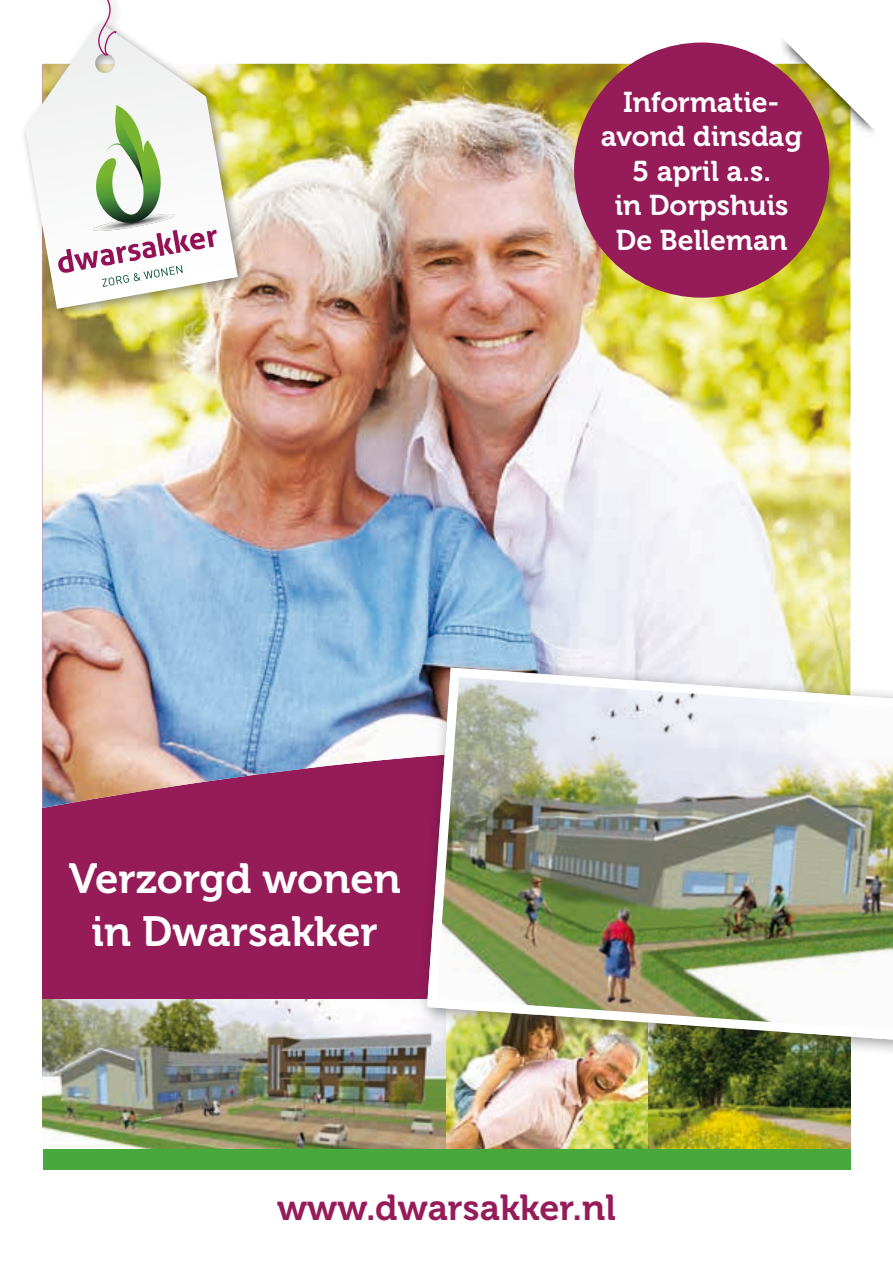
<style>
.page{position:relative;width:893px;height:1263px;background:#fff}
.page>*{position:absolute;margin:0;border:0;box-sizing:border-box;transform-origin:0 0}
.t1{font:42px/52.5px "Museo 700";color:#fff;text-align:center}
.t2{font:36px "Museo 700";color:#951b59}
.t3{font:28.5px/34.5px "Museo 700";color:#fff;text-align:center}
</style>
<div class="page">
<div style="left:43px;top:1148px;width:807px;height:21px;background:#47a93c"></div>
<div style="left:43px;top:64px;width:807px;height:935px;background:#951b59"></div>
<img style="left:43px;top:64px;width:807px;height:744px">
<div style="left:20px;top:0;width:229px;height:320px;background:#1a171c;opacity:.45"></div>
<svg style="left:25px;top:22px;width:213px;height:287px"></svg>
<svg style="left:70px;top:0;width:46px;height:56px"></svg>
<svg style="left:58px;top:105px;width:159px;height:182px;background:#ddded5"></svg>
<div style="left:574px;top:43px;width:255px;height:255px;background:#951b59;border-radius:50%"></div>
<img style="left:43px;top:999px;width:403px;height:149px">
<img style="left:446px;top:1057px;width:202px;height:91px">
<img style="left:648px;top:1057px;width:202px;height:91px">
<div style="left:416px;top:657px;width:477px;height:400px;background:#1a171c;opacity:.45"></div>
<img style="left:422px;top:663px;width:471px;height:383px">
<svg style="left:765px;top:40px;width:110px;height:109px"></svg>
<p class="t3" style="left:601px;top:85px;width:203px">Informatie&shy;avond dinsdag<br>5 april a.s.<br>in Dorpshuis<br>De Belleman</p>
<h1 class="t1" style="left:69px;top:853px;width:334px">Verzorgd wonen in Dwarsakker</h1>
<p class="t2" style="left:277px;top:1187px;width:340px">www.dwarsakker.nl</p>
</div>
